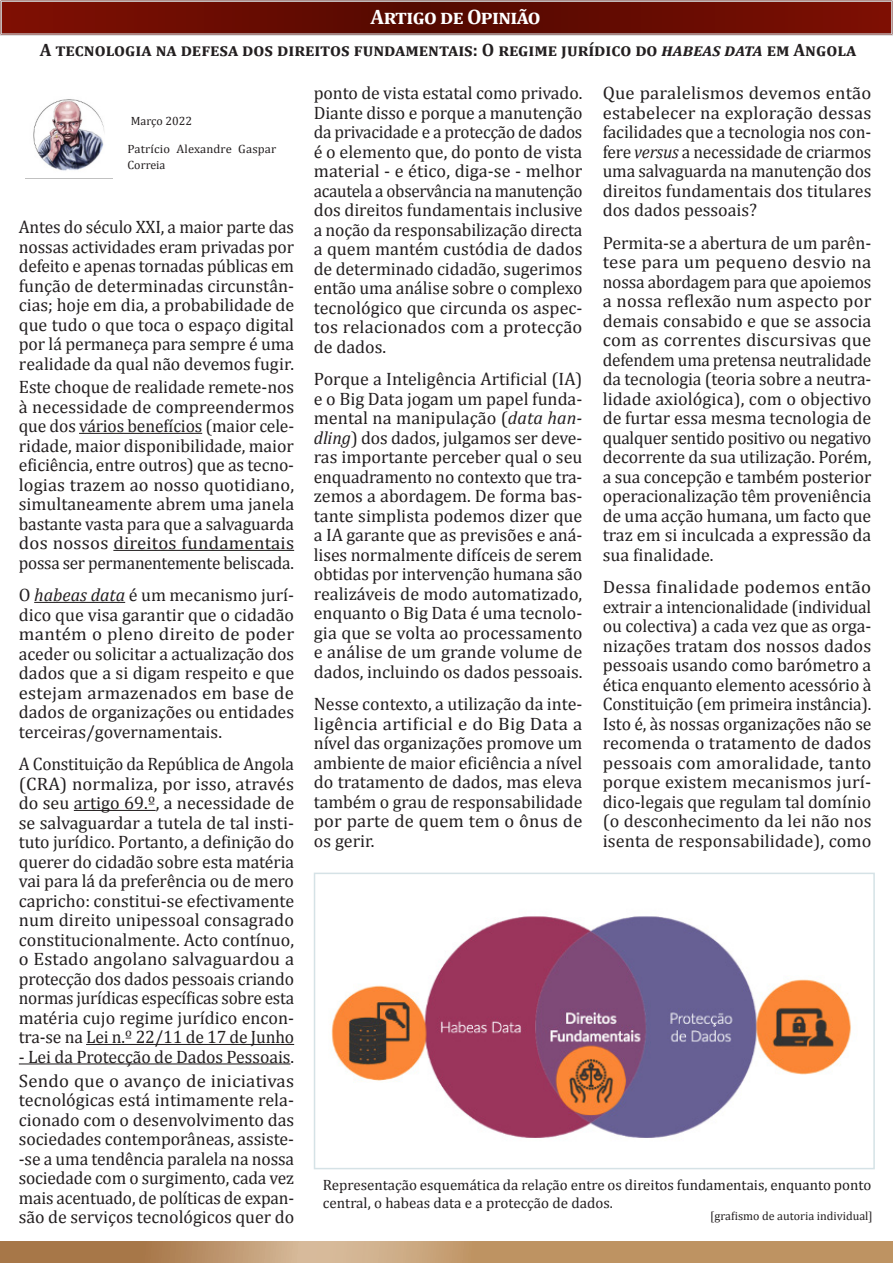
<style>
.page{position:relative;width:893px;height:1263px;background:#fff}
.page>*{position:absolute;margin:0;border:0;box-sizing:border-box;transform-origin:0 0}
.t1{font:700 21px "Cambria";letter-spacing:-.03em;color:#fff}
.t2{font:18px/19.5px "Cambria";color:#231f20;text-align:justify}
.t3{font:18px/19.5px "Cambria";color:#231f20;text-align:justify;scale:1.05 1}
.t4{font:18px/19.5px "Cambria";color:#231f20;text-align:justify;scale:1.04 1}
.t5{font:700 18px "Cambria";color:#231f20}
.t6{font:15px/18px "Cambria";color:#231f20}
.t7{font:12px "Cambria";color:#231f20}
.t8{font:12px/16.2px "Cambria";color:#231f20;scale:1.04 1}
.s1{font-style:italic}
</style>
<div class="page">
<svg style="left:1px;top:1242px;width:892px;height:21px;background:#bd9467"></svg>
<svg style="left:0;top:0;width:893px;height:35px;background:#6d140a"></svg>
<div style="left:1px;top:1px;width:891px;height:33px;border:1px solid #cfd0d2"></div>
<img style="left:331px;top:916px;width:520px;height:222px">
<div style="left:314px;top:873px;width:561px;height:296px;border:2px solid #d5e2e6"></div>
<img style="left:26px;top:99px;width:87px;height:80px">
<hr style="left:79px;top:433px;width:123px;height:1px;background:#231f20">
<hr style="left:113px;top:550px;width:181px;height:1px;background:#231f20">
<hr style="left:34px;top:602px;width:91px;height:1px;background:#231f20">
<hr style="left:74px;top:810px;width:82px;height:1px;background:#231f20">
<hr style="left:86px;top:1044px;width:208px;height:1px;background:#231f20">
<hr style="left:19px;top:1063px;width:271px;height:1px;background:#231f20">
<p class="t1" style="left:371px;top:2px;width:171px">Artigo de Opinião</p>
<p class="t5" style="left:40px;top:38px;width:817px">A tecnologia na defesa dos direitos fundamentais: O regime jurídico do <span class="s1">habeas data</span> em Angola</p>
<p class="t7" style="left:131px;top:114px;width:63px">Março 2022</p>
<p class="t8" style="left:128px;top:141px;width:145px">Patrício Alexandre Gaspar<br>Correia</p>
<p class="t2" style="left:19px;top:217px;width:277px">Antes do século XXI, a maior parte das nossas actividades eram privadas por defeito e apenas tornadas públicas em função de determinadas circunstân&shy;cias; hoje em dia, a probabilidade de que tudo o que toca o espaço digital por lá permaneça para sempre é uma realidade da qual não devemos fugir.</p>
<p class="t2" style="left:19px;top:377px;width:277px">Este choque de realidade remete-nos à necessidade de compreendermos que dos vários benefícios (maior cele&shy;ridade, maior disponibilidade, maior eficiência, entre outros) que as tecno&shy;logias trazem ao nosso quotidiano, simultaneamente abrem uma janela bastante vasta para que a salvaguarda dos nossos direitos fundamentais possa ser permanentemente beliscada.</p>
<p class="t2" style="left:19px;top:585px;width:277px">O <span class="s1">habeas data</span> é um mecanismo jurí&shy;dico que visa garantir que o cidadão mantém o pleno direito de poder aceder ou solicitar a actualização dos dados que a si digam respeito e que estejam armazenados em base de dados de organizações ou entidades terceiras/governamentais.</p>
<p class="t2" style="left:19px;top:754px;width:277px">A Constituição da República de Angola (CRA) normaliza, por isso, através do seu artigo 69.º, a necessidade de se salvaguardar a tutela de tal insti&shy;tuto jurídico. Portanto, a definição do querer do cidadão sobre esta matéria vai para lá da preferência ou de mero capricho: constitui-se efectivamente num direito unipessoal consagrado constitucionalmente. Acto contínuo, o Estado angolano salvaguardou a protecção dos dados pessoais criando normas jurídicas específicas sobre esta matéria cujo regime jurídico encon&shy;tra-se na Lei n.º 22/11 de 17 de Junho</p>
<p class="t2" style="left:19px;top:1045px;width:277px;line-height:23.7px">- Lei da Protecção de Dados Pessoais.<br>Sendo que o avanço de iniciativas</p>
<p class="t2" style="left:19px;top:1090px;width:277px">tecnológicas está intimamente rela&shy;cionado com o desenvolvimento das sociedades contemporâneas, assiste--se a uma tendência paralela na nossa sociedade com o surgimento, cada vez mais acentuado, de políticas de expan&shy;são de serviços tecnológicos quer do</p>
<p class="t2" style="left:314px;top:83px;width:270px">ponto de vista estatal como privado.<br>Diante disso e porque a manutenção da privacidade e a protecção de dados é o elemento que, do ponto de vista material - e ético, diga-se - melhor acautela a observância na manutenção dos direitos fundamentais inclusive a noção da responsabilização directa a quem mantém custódia de dados de determinado cidadão, sugerimos então uma análise sobre o complexo tecnológico que circunda os aspec&shy;tos relacionados com a protecção de dados.</p>
<p class="t2" style="left:314px;top:369px;width:270px">Porque a Inteligência Artificial (IA) e o Big Data jogam um papel funda&shy;mental na manipulação (<span class="s1">data han&shy;dling</span>) dos dados, julgamos ser deve&shy;ras importante perceber qual o seu enquadramento no contexto que tra&shy;zemos a abordagem. De forma bas&shy;tante simplista podemos dizer que a IA garante que as previsões e aná&shy;lises normalmente difíceis de serem obtidas por intervenção humana são realizáveis de modo automatizado, enquanto o Big Data é uma tecnolo&shy;gia que se volta ao processamento e análise de um grande volume de dados, incluindo os dados pessoais.</p>
<p class="t2" style="left:314px;top:694px;width:270px">Nesse contexto, a utilização da inte&shy;ligência artificial e do Big Data a nível das organizações promove um ambiente de maior eficiência a nível do tratamento de dados, mas eleva também o grau de responsabilidade por parte de quem tem o ônus de os gerir.</p>
<p class="t4" style="left:603px;top:83px;width:260px">Que paralelismos devemos então estabelecer na exploração dessas facilidades que a tecnologia nos con&shy;fere <span class="s1">versus</span> a necessidade de criarmos uma salvaguarda na manutenção dos direitos fundamentais dos titulares dos dados pessoais?</p>
<p class="t2" style="left:603px;top:233px;width:270px">Permita-se a abertura de um parên&shy;tese para um pequeno desvio na nossa abordagem para que apoiemos a nossa reflexão num aspecto por demais consabido e que se associa com as correntes discursivas que defendem uma pretensa neutralidade da tecnologia (teoria sobre a neutra&shy;lidade axiológica), com o objectivo de furtar essa mesma tecnologia de qualquer sentido positivo ou negativo decorrente da sua utilização. Porém, a sua concepção e também posterior operacionalização têm proveniência de uma acção humana, um facto que traz em si inculcada a expressão da sua finalidade.</p>
<p class="t3" style="left:603px;top:577px;width:257px">Dessa finalidade podemos então extrair a intencionalidade (individual ou colectiva) a cada vez que as orga&shy;nizações tratam dos nossos dados pessoais usando como barómetro a ética enquanto elemento acessório à Constituição (em primeira instância).<br>Isto é, às nossas organizações não se recomenda o tratamento de dados pessoais com amoralidade, tanto porque existem mecanismos jurí&shy;dico-legais que regulam tal domínio (o desconhecimento da lei não nos isenta de responsabilidade), como</p>
<p class="t6" style="left:323px;top:1176px;width:550px">Representação esquemática da relação entre os direitos fundamentais, enquanto ponto central, o habeas data e a protecção de dados.</p>
<p class="t7" style="left:710px;top:1209px;width:164px">[grafismo de autoria individual]</p>
</div>
